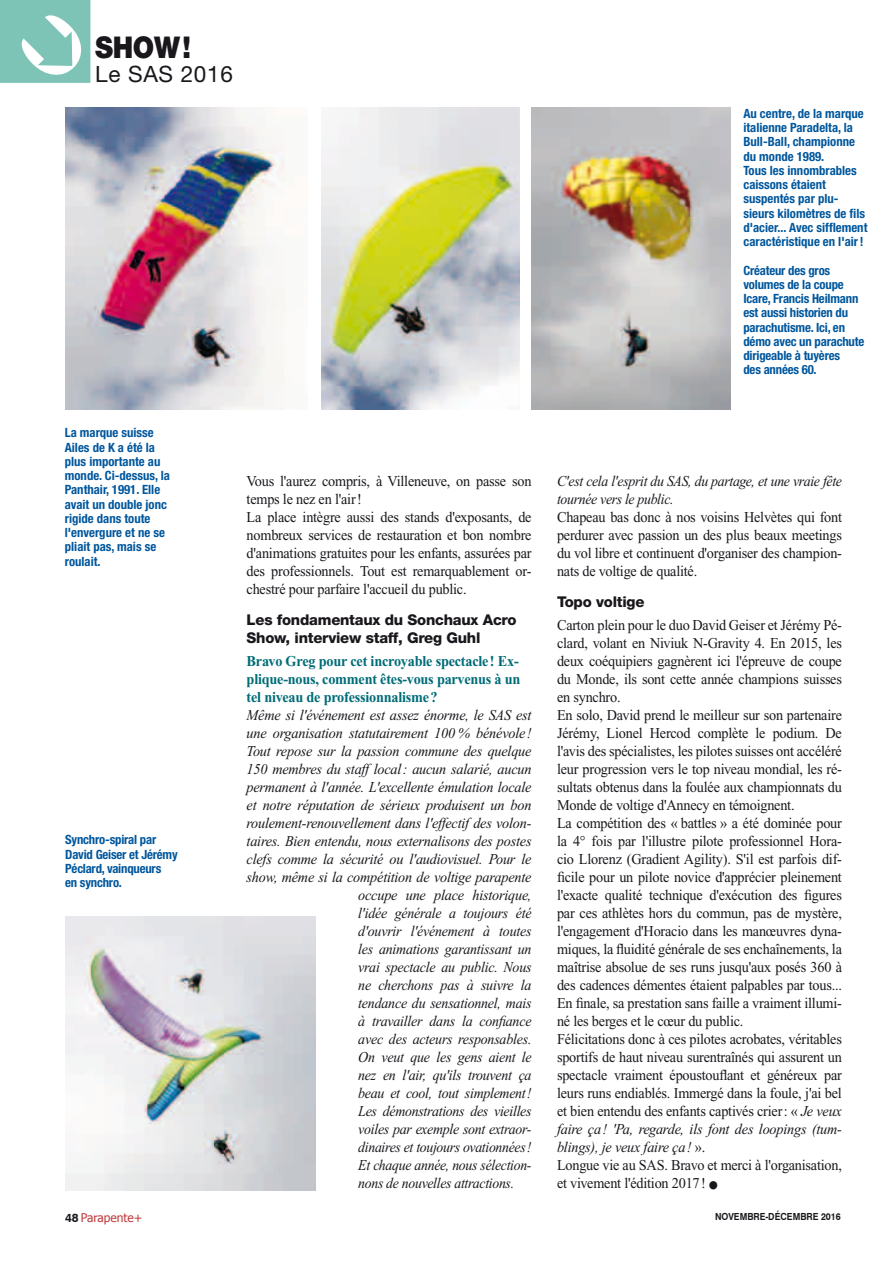
<style>
.page{position:relative;width:893px;height:1263px;background:#fff}
.page>*{position:absolute;margin:0;border:0;box-sizing:border-box;transform-origin:0 0}
.t1{font:900 30px "Helvetica Neue";color:#1a171c;scale:.9 1}
.t2{font:22.5px "Helvetica Neue";letter-spacing:.03em;color:#1a171c}
.t3{font:15px/18px "Times New Roman";letter-spacing:-.015em;color:#1a171c;scale:.95 1}
.t4{font:italic 15px "Times New Roman";letter-spacing:-.015em;color:#1a171c;scale:.95 1}
.t5{font:italic 15px "Times New Roman";letter-spacing:-.015em;color:#1a171c;scale:.93 1}
.t6{font:italic 15px/18px "Times New Roman";letter-spacing:-.015em;color:#1a171c;scale:.92 1}
.t7{font:700 15px/18px "Times New Roman";letter-spacing:-.015em;color:#006c77;text-align:justify;scale:.95 1}
.t8{font:800 14.85px/18px "Helvetica Neue";letter-spacing:-.015em;color:#1a171c}
.t9{font:700 condensed 12.75px/14.2px "Helvetica Neue";color:#01579d}
.t10{font:12px "Tahoma";color:#bf393c}
.t11{font:700 9.75px "Swiss 721 BT";color:#1a171c;scale:.9 1}
.s1{font-style:italic}
.s2{font-family:"Swiss 721 BT";font-weight:700;color:#1a171c}
</style>
<div class="page">
<img style="left:65px;top:108px;width:220px;height:301px">
<img style="left:321px;top:108px;width:199px;height:301px">
<img style="left:531px;top:108px;width:200px;height:301px">
<img style="left:65px;top:916px;width:251px;height:275px">
<div style="left:0;top:0;width:91px;height:83px;background:#7dc4b6"></div>
<h1 class="t1" style="left:95px;top:30px;width:108px">SHOW!</h1>
<h2 class="t2" style="left:95px;top:61px;width:139px">Le SAS 2016</h2>
<p class="t9" style="left:65px;top:425px;width:107px">La marque suisse<br>Ailes de K a été la plus importante au monde. Ci-dessus, la<br>Panthair, 1991. Elle avait un double jonc rigide dans toute l'envergure et ne se pliait pas, mais se roulait.</p>
<p class="t9" style="left:65px;top:833px;width:114px">Synchro-spiral par<br>David Geiser et Jérémy<br>Péclard, vainqueurs<br>en synchro.</p>
<p class="t3" style="left:247px;top:472px;width:301px">Vous l'aurez compris, à Villeneuve, on passe son temps le nez en l'air!<br>La place intègre aussi des stands d'exposants, de nombreux services de restauration et bon nombre d'animations gratuites pour les enfants, assurées par des professionnels. Tout est remarquablement or&shy;chestré pour parfaire l'accueil du public.</p>
<p class="t8" style="left:247px;top:610px;width:271px">Les fondamentaux du Sonchaux Acro<br>Show, interview staff, Greg Guhl</p>
<p class="t7" style="left:247px;top:652px;width:290px">Bravo Greg pour cet incroyable spectacle! Ex&shy;plique-nous, comment êtes-vous parvenus à un tel niveau de professionnalisme?</p>
<p class="t4" style="left:247px;top:707px;width:301px">Même si l'événement est assez énorme, le SAS est</p>
<p class="t4" style="left:247px;top:725px;width:301px">une organisation statutairement 100 % bénévole!</p>
<p class="t4" style="left:247px;top:743px;width:301px">Tout repose sur la passion commune des quelque</p>
<p class="t4" style="left:247px;top:761px;width:301px">150 membres du staff local: aucun salarié, aucun</p>
<p class="t4" style="left:247px;top:779px;width:301px">permanent à l'année. L'excellente émulation locale</p>
<p class="t4" style="left:247px;top:797px;width:301px">et notre réputation de sérieux produisent un bon</p>
<p class="t4" style="left:247px;top:815px;width:301px">roulement-renouvellement dans l'effectif des volon-</p>
<p class="t4" style="left:247px;top:833px;width:301px">taires. Bien entendu, nous externalisons des postes</p>
<p class="t4" style="left:247px;top:851px;width:301px">clefs comme la sécurité ou l'audiovisuel. Pour le</p>
<p class="t4" style="left:247px;top:869px;width:301px">show, même si la compétition de voltige parapente</p>
<p class="t4" style="left:358px;top:887px;width:184px">occupe une place historique,</p>
<p class="t5" style="left:358px;top:905px;width:188px">l'idée générale a toujours été</p>
<p class="t5" style="left:358px;top:923px;width:188px">d'ouvrir l'événement à toutes</p>
<p class="t5" style="left:358px;top:941px;width:188px">les animations garantissant un</p>
<p class="t5" style="left:358px;top:959px;width:188px">vrai spectacle au public. Nous</p>
<p class="t5" style="left:358px;top:977px;width:188px">ne cherchons pas à suivre la</p>
<p class="t5" style="left:358px;top:995px;width:188px">tendance du sensationnel, mais</p>
<p class="t5" style="left:358px;top:1013px;width:188px">à travailler dans la confiance</p>
<p class="t5" style="left:358px;top:1031px;width:188px">avec des acteurs responsables.</p>
<p class="t5" style="left:358px;top:1049px;width:188px">On veut que les gens aient le</p>
<p class="t5" style="left:358px;top:1067px;width:188px">nez en l'air, qu'ils trouvent ça</p>
<p class="t5" style="left:358px;top:1085px;width:188px">beau et cool, tout simplement!</p>
<p class="t5" style="left:358px;top:1103px;width:188px">Les démonstrations des vieilles</p>
<p class="t5" style="left:358px;top:1121px;width:188px">voiles par exemple sont extraor-</p>
<p class="t6" style="left:358px;top:1138px;width:190px">dinaires et toujours ovationnées!</p>
<p class="t6" style="left:358px;top:1156px;width:190px">Et chaque année, nous sélection-</p>
<p class="t6" style="left:358px;top:1174px;width:171px">nons de nouvelles attractions.</p>
<p class="t9" style="left:743px;top:106px;width:126px">Au centre, de la marque italienne Paradelta, la<br>Bull-Ball, championne du monde 1989.<br>Tous les innombrables caissons étaient suspentés par plu&shy;sieurs kilomètres de fils d'acier... Avec sifflement caractéristique en l'air!</p>
<p class="t9" style="left:743px;top:263px;width:122px">Créateur des gros volumes de la coupe<br>Icare, Francis Heilmann est aussi historien du parachutisme. Ici, en démo avec un parachute dirigeable à tuyères<br>des années 60.</p>
<p class="t6" style="left:557px;top:472px;width:311px">C'est cela l'esprit du SAS, du partage, et une vraie fête tournée vers le public.</p>
<p class="t3" style="left:557px;top:508px;width:301px;text-align:justify">Chapeau bas donc à nos voisins Helvètes qui font perdurer avec passion un des plus beaux meetings du vol libre et continuent d'organiser des champion&shy;nats de voltige de qualité.</p>
<p class="t8" style="left:557px;top:592px;width:89px">Topo voltige</p>
<p class="t3" style="left:557px;top:616px;width:301px">Carton plein pour le duo David Geiser et Jérémy Pé&shy;clard, volant en Niviuk N-Gravity 4. En 2015, les deux coéquipiers gagnèrent ici l'épreuve de coupe du Monde, ils sont cette année champions suisses en synchro.<br>En solo, David prend le meilleur sur son partenaire Jérémy, Lionel Hercod complète le podium. De l'avis des spécialistes, les pilotes suisses ont accéléré leur progression vers le top niveau mondial, les ré&shy;sultats obtenus dans la foulée aux championnats du Monde de voltige d'Annecy en témoignent.<br>La compétition des « battles » a été dominée pour la 4° fois par l'illustre pilote professionnel Hora&shy;cio Llorenz (Gradient Agility). S'il est parfois dif&shy;ficile pour un pilote novice d'apprécier pleinement l'exacte qualité technique d'exécution des figures par ces athlètes hors du commun, pas de mystère, l'engagement d'Horacio dans les manœuvres dyna&shy;miques, la fluidité générale de ses enchaînements, la maîtrise absolue de ses runs jusqu'aux posés 360 à des cadences démentes étaient palpables par tous...<br>En finale, sa prestation sans faille a vraiment illumi&shy;né les berges et le cœur du public.<br>Félicitations donc à ces pilotes acrobates, véritables sportifs de haut niveau surentraînés qui assurent un spectacle vraiment époustouflant et généreux par leurs runs endiablés. Immergé dans la foule, j'ai bel et bien entendu des enfants captivés crier: « <span class="s1">Je veux faire ça! 'Pa, regarde, ils font des loopings (tum&shy;blings), je veux faire ça!</span> ».<br>Longue vie au SAS. Bravo et merci à l'organisation, et vivement l'édition 2017! ●</p>
<p class="t10" style="left:65px;top:1209px;width:79px"><span class="s2">48</span> Parapente+</p>
<p class="t11" style="left:715px;top:1211px;width:141px">NOVEMBRE-DÉCEMBRE 2016</p>
</div>
